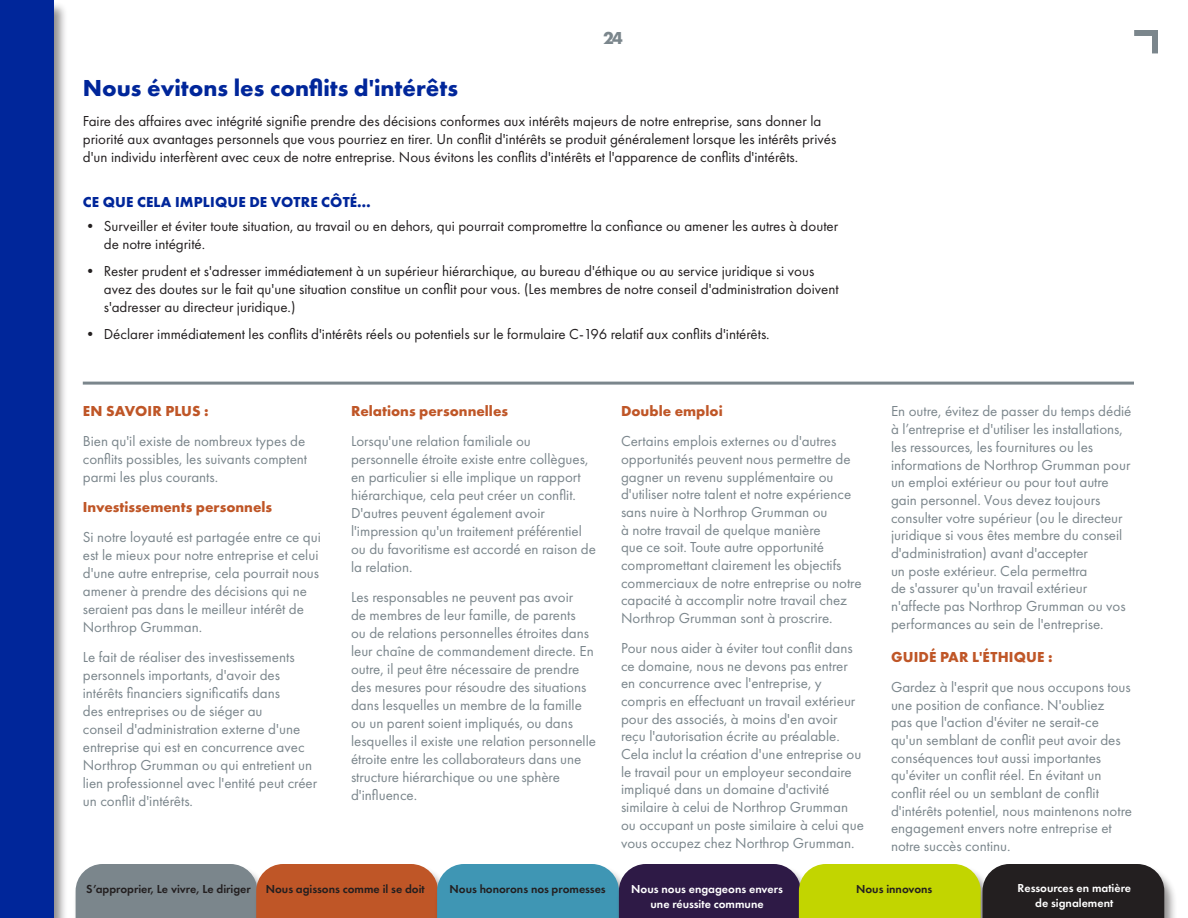
<style>
.page{position:relative;width:1188px;height:918px;background:#fff}
.page>*{position:absolute;margin:0;border:0;box-sizing:border-box;transform-origin:0 0}
.A_head{font:700 24px "Futura PT";color:#00269a}
.t1{font:700 18px "Futura PT";color:#7b868c}
.side_body_text{font:15px/17.7px "Futura PT";color:#7b868c}
.body_text{font:15px/18px "Futura PT";color:#231f20}
.side_body_text-2{font:700 15px "Futura PT";color:#bf5627}
.side_head_orange{font:700 15px "Futura PT";letter-spacing:.01em;color:#bf5627}
.B_head_caps_blue{font:700 15px "Futura PT";letter-spacing:.01em;color:#00269a}
.t2{font:600 12px "Futura PT";color:#231f20}
.t3{font:600 12px/15px "Futura PT";color:#fff;text-align:center}
</style>
<div class="page">
<div style="left:0;top:1px;width:68px;height:917px;background:#231f20;opacity:.5"></div>
<div style="left:0;top:0;width:54px;height:918px;background:#00269a"></div>
<svg style="left:1134px;top:30px;width:24px;height:23px"></svg>
<div style="left:980px;top:865px;width:198px;height:53px;background:#231f20;opacity:.5"></div>
<svg style="left:76px;top:864px;width:1088px;height:54px;background:#716f52"></svg>
<hr style="left:83px;top:382px;width:1051px;height:3px;background:#7b868c">
<p class="t1" style="left:603px;top:26px;width:21px">24</p>
<p class="A_head" style="left:83px;top:72px;width:377px">Nous évitons les conflits d'intérêts</p>
<p class="body_text" style="left:83px;top:112px;width:755px">Faire des affaires avec intégrité signifie prendre des décisions conformes aux intérêts majeurs de notre entreprise, sans donner la priorité aux avantages personnels que vous pourriez en tirer. Un conflit d'intérêts se produit généralement lorsque les intérêts privés d'un individu interfèrent avec ceux de notre entreprise. Nous évitons les conflits d'intérêts et l'apparence de conflits d'intérêts.</p>
<p class="B_head_caps_blue" style="left:83px;top:192px;width:290px">CE QUE CELA IMPLIQUE DE VOTRE CÔTÉ…</p>
<p class="body_text" style="left:104px;top:217px;width:736px;text-indent:-21px">• Surveiller et éviter toute situation, au travail ou en dehors, qui pourrait compromettre la confiance ou amener les autres à douter de notre intégrité.</p>
<p class="body_text" style="left:104px;top:262px;width:736px;text-indent:-21px">• Rester prudent et s'adresser immédiatement à un supérieur hiérarchique, au bureau d'éthique ou au service juridique si vous avez des doutes sur le fait qu'une situation constitue un conflit pour vous. (Les membres de notre conseil d'administration doivent s'adresser au directeur juridique.)</p>
<p class="body_text" style="left:83px;top:325px;width:688px">• Déclarer immédiatement les conflits d'intérêts réels ou potentiels sur le formulaire C-196 relatif aux conflits d'intérêts.</p>
<p class="side_head_orange" style="left:83px;top:402px;width:127px">EN SAVOIR PLUS :</p>
<p class="side_body_text" style="left:83px;top:432px;width:226px">Bien qu'il existe de nombreux types de conflits possibles, les suivants comptent parmi les plus courants.</p>
<p class="side_body_text-2" style="left:83px;top:498px;width:191px">Investissements personnels</p>
<p class="side_body_text" style="left:83px;top:528px;width:240px">Si notre loyauté est partagée entre ce qui est le mieux pour notre entreprise et celui d'une autre entreprise, cela pourrait nous amener à prendre des décisions qui ne seraient pas dans le meilleur intérêt de Northrop Grumman.</p>
<p class="side_body_text" style="left:83px;top:648px;width:236px">Le fait de réaliser des investissements personnels importants, d'avoir des intérêts financiers significatifs dans<br>des entreprises ou de siéger au<br>conseil d'administration externe d'une entreprise qui est en concurrence avec Northrop Grumman ou qui entretient un lien professionnel avec l'entité peut créer un conflit d'intérêts.</p>
<p class="side_body_text-2" style="left:351px;top:402px;width:159px">Relations personnelles</p>
<p class="side_body_text" style="left:351px;top:432px;width:247px">Lorsqu'une relation familiale ou personnelle étroite existe entre collègues, en particulier si elle implique un rapport hiérarchique, cela peut créer un conflit.<br>D'autres peuvent également avoir l'impression qu'un traitement préférentiel ou du favoritisme est accordé en raison de la relation.</p>
<p class="side_body_text" style="left:351px;top:588px;width:247px">Les responsables ne peuvent pas avoir<br>de membres de leur famille, de parents<br>ou de relations personnelles étroites dans leur chaîne de commandement directe. En outre, il peut être nécessaire de prendre des mesures pour résoudre des situations dans lesquelles un membre de la famille ou un parent soient impliqués, ou dans lesquelles il existe une relation personnelle étroite entre les collaborateurs dans une structure hiérarchique ou une sphère d'influence.</p>
<p class="side_body_text-2" style="left:621px;top:402px;width:103px">Double emploi</p>
<p class="side_body_text" style="left:621px;top:432px;width:242px">Certains emplois externes ou d'autres opportunités peuvent nous permettre de gagner un revenu supplémentaire ou d'utiliser notre talent et notre expérience sans nuire à Northrop Grumman ou<br>à notre travail de quelque manière<br>que ce soit. Toute autre opportunité compromettant clairement les objectifs commerciaux de notre entreprise ou notre capacité à accomplir notre travail chez Northrop Grumman sont à proscrire.</p>
<p class="side_body_text" style="left:621px;top:639px;width:245px">Pour nous aider à éviter tout conflit dans ce domaine, nous ne devons pas entrer en concurrence avec l'entreprise, y compris en effectuant un travail extérieur pour des associés, à moins d'en avoir reçu l'autorisation écrite au préalable.<br>Cela inclut la création d'une entreprise ou le travail pour un employeur secondaire impliqué dans un domaine d'activité similaire à celui de Northrop Grumman ou occupant un poste similaire à celui que vous occupez chez Northrop Grumman.</p>
<p class="side_body_text" style="left:891px;top:403px;width:242px">En outre, évitez de passer du temps dédié à l’entreprise et d'utiliser les installations, les ressources, les fournitures ou les informations de Northrop Grumman pour un emploi extérieur ou pour tout autre gain personnel. Vous devez toujours consulter votre supérieur (ou le directeur juridique si vous êtes membre du conseil d'administration) avant d'accepter<br>un poste extérieur. Cela permettra<br>de s'assurer qu'un travail extérieur n'affecte pas Northrop Grumman ou vos performances au sein de l'entreprise.</p>
<p class="side_head_orange" style="left:891px;top:647px;width:163px">GUIDÉ PAR L'ÉTHIQUE :</p>
<p class="side_body_text" style="left:891px;top:678px;width:242px">Gardez à l'esprit que nous occupons tous une position de confiance. N'oubliez<br>pas que l'action d'éviter ne serait-ce qu'un semblant de conflit peut avoir des conséquences tout aussi importantes qu'éviter un conflit réel. En évitant un conflit réel ou un semblant de conflit d'intérêts potentiel, nous maintenons notre engagement envers notre entreprise et notre succès continu.</p>
<p class="t2" style="left:86px;top:882px;width:340px">S’approprier, Le vivre, Le diriger Nous agissons comme il se doit</p>
<p class="t2" style="left:450px;top:882px;width:158px">Nous honorons nos promesses</p>
<p class="t2" style="left:856px;top:882px;width:78px">Nous innovons</p>
<p class="t3" style="left:1018px;top:880px;width:115px">Ressources en matière de signalement</p>
<p class="t3" style="left:631px;top:882px;width:153px">Nous nous engageons envers une réussite commune</p>
</div>
